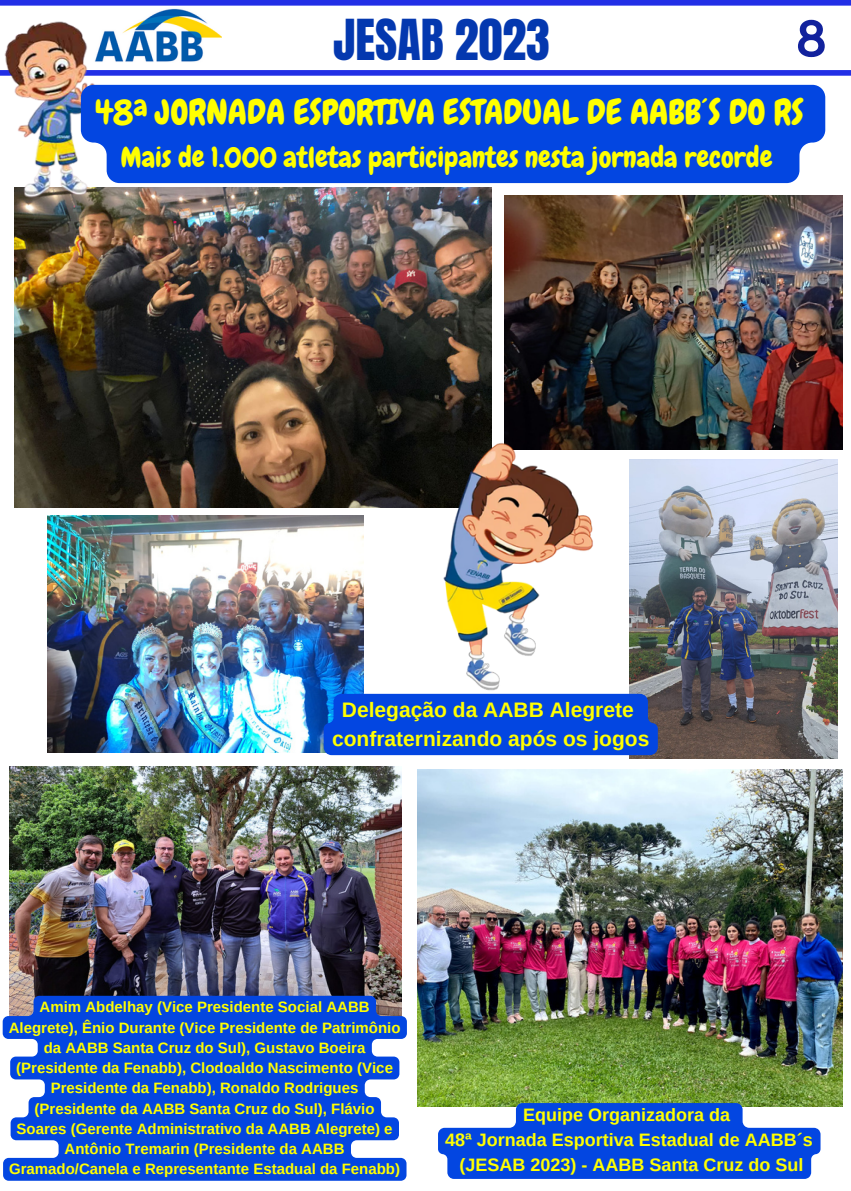
<style>
.page{position:relative;width:851px;height:1191px;background:#fff}
.page>*{position:absolute;margin:0;border:0;box-sizing:border-box;transform-origin:0 0}
.t1{font:700 52.5px "HK Grotesk";color:#12229d}
.t2{font:48px "Anton";color:#0438af}
.t3{font:34.5px "Chewy";color:#ff0}
.t4{font:28.5px "Chewy";color:#ff0}
.t5{font:700 21px "Arimo";color:#ff0}
.t6{font:700 18px "Arimo";color:#ff0}
.t7{font:700 15px/20.2px "Arimo";color:#ff0;text-align:center}
</style>
<div class="page">
<img style="left:85px;top:1178px;width:681px;height:3px">
<img style="left:115px;top:8px;width:106px;height:54px">
<div style="left:0;top:0;width:850px;height:6px;background:#222fe6"></div>
<div style="left:0;top:70px;width:850px;height:6px;background:#222fe6"></div>
<img style="left:10px;top:766px;width:391px;height:229px">
<img style="left:47px;top:515px;width:316px;height:237px">
<img style="left:504px;top:196px;width:338px;height:253px">
<img style="left:15px;top:188px;width:476px;height:319px">
<img style="left:629px;top:459px;width:208px;height:299px">
<img style="left:417px;top:769px;width:425px;height:337px">
<div style="left:323px;top:693px;width:334px;height:62px;background:#0346e1"></div>
<svg style="left:3px;top:995px;width:404px;height:185px;fill:#0346e1"></svg>
<svg style="left:438px;top:1102px;width:382px;height:76px"></svg>
<img style="left:387px;top:435px;width:262px;height:262px">
<img style="left:0;top:5px;width:115px;height:205px">
<div style="left:81px;top:85px;width:744px;height:98px;background:#0346e1"></div>
<p class="t2" style="left:333px;top:5px;width:218px">JESAB 2023</p>
<p class="t1" style="left:796px;top:9px;width:32px">8</p>
<p class="t3" style="left:95px;top:91px;width:710px">48ª JORNADA ESPORTIVA ESTADUAL DE AABB´S DO RS</p>
<p class="t4" style="left:120px;top:139px;width:653px">Mais de 1.000 atletas participantes nesta jornada recorde</p>
<p class="t5" style="left:342px;top:698px;width:293px">Delegação da AABB Alegrete</p>
<p class="t5" style="left:332px;top:727px;width:319px">confraternizando após os jogos</p>
<p class="t7" style="left:9px;top:996px;width:393px">Amim Abdelhay (Vice Presidente Social AABB Alegrete), Ênio Durante (Vice Presidente de Patrimônio da AABB Santa Cruz do Sul), Gustavo Boeira (Presidente da Fenabb), Clodoaldo Nascimento (Vice Presidente da Fenabb), Ronaldo Rodrigues (Presidente da AABB Santa Cruz do Sul), Flávio Soares (Gerente Administrativo da AABB Alegrete) e Antônio Tremarin (Presidente da AABB Gramado/Canela e Representante Estadual da Fenabb)</p>
<p class="t6" style="left:523px;top:1104px;width:208px">Equipe Organizadora da</p>
<p class="t6" style="left:445px;top:1129px;width:369px">48ª Jornada Esportiva Estadual de AABB´s</p>
<p class="t6" style="left:459px;top:1154px;width:345px">(JESAB 2023) - AABB Santa Cruz do Sul</p>
</div>
